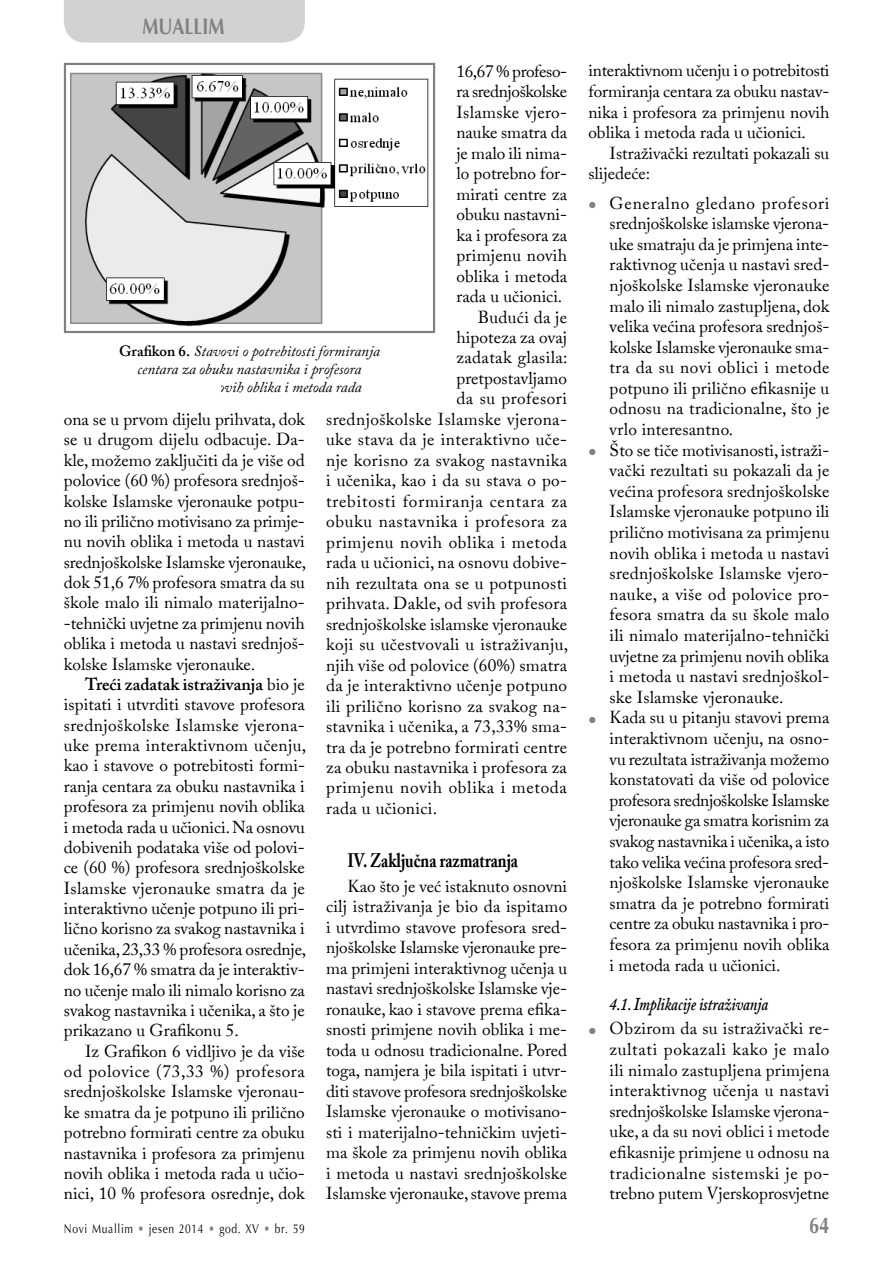
<style>
.page{position:relative;width:893px;height:1262px;background:#fff}
.page>*{position:absolute;margin:0;border:0;box-sizing:border-box;transform-origin:0 0}
.t1{font:700 22.5px "Optima";color:#818181;scale:.8 1}
.t2{font:700 19.5px "Adobe Caslon Pro";color:#000;scale:.8 1}
.t3{font:italic 600 18px "Adobe Caslon Pro";color:#000;scale:.8 1}
.t4{font:17.25px/20.5px "Adobe Caslon Pro";letter-spacing:.01em;color:#000;text-align:justify}
.t5{font:17.25px "Adobe Caslon Pro";letter-spacing:.04em;color:#000}
.t6{font:17.25px "Adobe Caslon Pro";letter-spacing:-.02em;color:#000}
.t7{font:17.25px "Adobe Caslon Pro";letter-spacing:.05em;color:#000}
.t8{font:17.25px "Adobe Caslon Pro";letter-spacing:.03em;color:#000}
.t9{font:italic 15px/18px "Adobe Caslon Pro";color:#000;text-align:center}
.t10{font:12.75px "Optima";letter-spacing:.065em;color:#000;scale:.8 1}
.s1{font-weight:600;font-style:normal}
.s2{font-weight:600}
.s3{color:#818181}
</style>
<div class="page">
<div style="left:64px;top:0;width:241px;height:43px;background:#d2d2d2"></div>
<img style="left:70px;top:72px;width:359px;height:255px">
<div style="left:64px;top:63px;width:371px;height:270px;border:2px solid #818181"></div>
<h1 class="t1" style="left:142px;top:12px;width:104px">MuallIM</h1>
<p class="t6" style="left:456px;top:61px;width:112px">16,67 % profeso-</p>
<p class="t6" style="left:456px;top:81px;width:112px">ra srednjoškolske</p>
<p class="t4" style="left:456px;top:102px;width:112px">Islamske vjero-</p>
<p class="t4" style="left:456px;top:122px;width:112px">nauke smatra da</p>
<p class="t4" style="left:456px;top:142px;width:112px">je malo ili nima-</p>
<p class="t4" style="left:456px;top:163px;width:112px">lo potrebno for-</p>
<p class="t4" style="left:456px;top:183px;width:112px">mirati centre za</p>
<p class="t4" style="left:456px;top:204px;width:112px">obuku nastavni-</p>
<p class="t4" style="left:456px;top:224px;width:112px">ka i profesora za</p>
<p class="t4" style="left:456px;top:245px;width:112px">primjenu novih</p>
<p class="t4" style="left:456px;top:265px;width:112px">oblika i metoda</p>
<p class="t4" style="left:456px;top:286px;width:107px">rada u učionici.</p>
<p class="t4" style="left:478px;top:306px;width:91px">Budući da je</p>
<p class="t4" style="left:456px;top:327px;width:112px">hipoteza za ovaj</p>
<p class="t4" style="left:456px;top:347px;width:113px">zadatak glasila:</p>
<p class="t4" style="left:456px;top:368px;width:112px">pretpostavljamo</p>
<p class="t8" style="left:456px;top:388px;width:112px">da su profesori</p>
<p class="t4" style="left:326px;top:409px;width:242px">srednjoškolske Islamske vjerona-</p>
<p class="t4" style="left:326px;top:429px;width:243px">uke stava da je interaktivno uče-</p>
<p class="t4" style="left:326px;top:450px;width:243px">nje korisno za svakog nastavnika</p>
<p class="t4" style="left:326px;top:470px;width:242px">i učenika, kao i da su stava o po-</p>
<p class="t7" style="left:326px;top:491px;width:243px">trebitosti formiranja centara za</p>
<p class="t5" style="left:326px;top:511px;width:242px">obuku nastavnika i profesora za</p>
<p class="t5" style="left:326px;top:532px;width:242px">primjenu novih oblika i metoda</p>
<p class="t4" style="left:326px;top:552px;width:242px">rada u učionici, na osnovu dobive-</p>
<p class="t4" style="left:326px;top:572px;width:242px">nih rezultata ona se u potpunosti</p>
<p class="t4" style="left:326px;top:593px;width:242px">prihvata. Dakle, od svih profesora</p>
<p class="t4" style="left:326px;top:613px;width:243px">srednjoškolske islamske vjeronauke</p>
<p class="t4" style="left:326px;top:634px;width:243px">koji su učestvovali u istraživanju,</p>
<p class="t4" style="left:326px;top:654px;width:242px">njih više od polovice (60%) smatra</p>
<p class="t4" style="left:326px;top:675px;width:242px">da je interaktivno učenje potpuno</p>
<p class="t4" style="left:326px;top:695px;width:242px">ili prilično korisno za svakog na-</p>
<p class="t4" style="left:326px;top:716px;width:242px">stavnika i učenika, a 73,33% sma-</p>
<p class="t4" style="left:326px;top:736px;width:242px">tra da je potrebno formirati centre</p>
<p class="t4" style="left:326px;top:757px;width:242px">za obuku nastavnika i profesora za</p>
<p class="t5" style="left:326px;top:777px;width:242px">primjenu novih oblika i metoda</p>
<p class="t4" style="left:326px;top:798px;width:113px">rada u učionici.</p>
<p class="t2" style="left:347px;top:849px;width:215px">IV. Zaključna razmatranja</p>
<p class="t4" style="left:326px;top:876px;width:243px;text-indent:21px">Kao što je već istaknuto osnovni cilj istraživanja je bio da ispitamo i utvrdimo stavove profesora sred&shy;njoškolske Islamske vjeronauke pre&shy;ma primjeni interaktivnog učenja u nastavi srednjoškolske Islamske vje&shy;ronauke, kao i stavove prema efika&shy;snosti primjene novih oblika i me&shy;toda u odnosu tradicionalne. Pored toga, namjera je bila ispitati i utvr&shy;diti stavove profesora srednjoškolske Islamske vjeronauke o motivisano&shy;sti i materijalno-tehničkim uvjeti&shy;ma škole za primjenu novih oblika i metoda u nastavi srednjoškolske Islamske vjeronauke, stavove prema</p>
<p class="t9" style="left:119px;top:342px;width:262px"><span class="s1">Grafikon 6.</span> Stavovi o potrebitosti formiranja centara za obuku nastavnika i profesora<br>za primjenu novih oblika i metoda rada</p>
<p class="t4" style="left:64px;top:409px;width:244px">ona se u prvom dijelu prihvata, dok se u drugom dijelu odbacuje. Da&shy;kle, možemo zaključiti da je više od polovice (60 %) profesora srednjoš&shy;kolske Islamske vjeronauke potpu&shy;no ili prilično motivisano za primje&shy;nu novih oblika i metoda u nastavi srednjoškolske Islamske vjeronauke, dok 51,6 7% profesora smatra da su škole malo ili nimalo materijalno--tehnički uvjetne za primjenu novih oblika i metoda u nastavi srednjoš&shy;kolske Islamske vjeronauke.</p>
<p class="t4" style="left:64px;top:674px;width:244px;text-indent:21px"><span class="s2">Treći zadatak istraživanja</span> bio je ispitati i utvrditi stavove profesora srednjoškolske Islamske vjerona&shy;uke prema interaktivnom učenju, kao i stavove o potrebitosti formi&shy;ranja centara za obuku nastavnika i profesora za primjenu novih oblika i metoda rada u učionici. Na osnovu dobivenih podataka više od polovi&shy;ce (60 %) profesora srednjoškolske Islamske vjeronauke smatra da je interaktivno učenje potpuno ili pri&shy;lično korisno za svakog nastavnika i učenika, 23,33 % profesora osrednje, dok 16,67 % smatra da je interaktiv&shy;no učenje malo ili nimalo korisno za svakog nastavnika i učenika, a što je prikazano u Grafikonu 5.</p>
<p class="t4" style="left:64px;top:1040px;width:242px;text-indent:21px">Iz Grafikon 6 vidljivo je da više od polovice (73,33 %) profesora sre dnjoškolske Islamske vjeronau&shy;ke smatra da je potpuno ili prilično potrebno formirati centre za obuku nastavnika i profesora za primjenu novih oblika i metoda rada u učio&shy;nici, 10 % profesora osrednje, dok</p>
<p class="t4" style="left:588px;top:60px;width:243px">interaktivnom učenju i o potrebitosti formiranja centara za obuku nastav&shy;nika i profesora za primjenu novih oblika i metoda rada u učionici.</p>
<p class="t4" style="left:588px;top:143px;width:242px;text-indent:21px">Istraživački rezultati pokazali su slijedeće:</p>
<p class="t4" style="left:610px;top:192px;width:221px;text-indent:-21px"><span class="s3">•</span> Generalno gledano profesori srednjoškolske islamske vjerona&shy;uke smatraju da je primjena inte&shy;raktivnog učenja u nastavi sred&shy;njoškolske Islamske vjeronau ke malo ili nimalo zastupljena, dok velika većina profesora srednjoš&shy;kolske Islamske vjeronauke sma&shy;tra da su novi oblici i metode potpuno ili prilično efikasnije u odnosu na tradicionalne, što je vrlo interesantno.</p>
<p class="t4" style="left:610px;top:439px;width:221px;text-indent:-21px"><span class="s3">•</span> Što se tiče motivisanosti, istraži&shy;vački rezultati su pokazali da je većina profesora srednjoškolske Islamske vjeronauke potpuno ili prilično motivisana za primjenu novih oblika i metoda u nastavi srednjoškolske Islamske vjero&shy;nauke, a više od polovice pro&shy;fesora smatra da su škole malo ili nimalo materijalno-tehnički uvjetne za primjenu novih oblika i metoda u nastavi srednjoškol&shy;ske Islamske vjeronauke.</p>
<p class="t4" style="left:610px;top:707px;width:221px;text-indent:-21px"><span class="s3">•</span> Kada su u pitanju stavovi prema interaktivnom učenju, na osno&shy;vu rezultata istraživanja možemo konstatovati da više od polovice profesora srednjoškolske Islamske vjeronauke ga smatra korisnim za svakog nastavnika i učenika, a isto tako velika većina profesora sred&shy;njoškolske Islamske vjeronauke smatra da je potrebno formirati centre za obuku nastavnika i pro&shy;fesora za primjenu novih oblika i metoda rada u učionici.</p>
<p class="t3" style="left:610px;top:993px;width:200px">4.1. Implikacije istraživanja</p>
<p class="t4" style="left:610px;top:1018px;width:221px;text-indent:-21px"><span class="s3">•</span> Obzirom da su istraživački re&shy;zultati pokazali kako je malo ili nimalo zastupljena primjena interaktivnog učenja u nastavi srednjoškolske Islamske vjerona&shy;uke, a da su novi oblici i metode efikasnije primjene u odnosu na tradicionalne sistemski je po&shy;trebno putem Vjerskoprosvjetne</p>
<p class="t10" style="left:64px;top:1221px;width:303px">Novi Muallim <span class="s3">•</span> jesen 2014 <span class="s3">•</span> god. XV <span class="s3">•</span> br. 59</p>
<h1 class="t1" style="left:809px;top:1211px;width:27px">64</h1>
</div>
